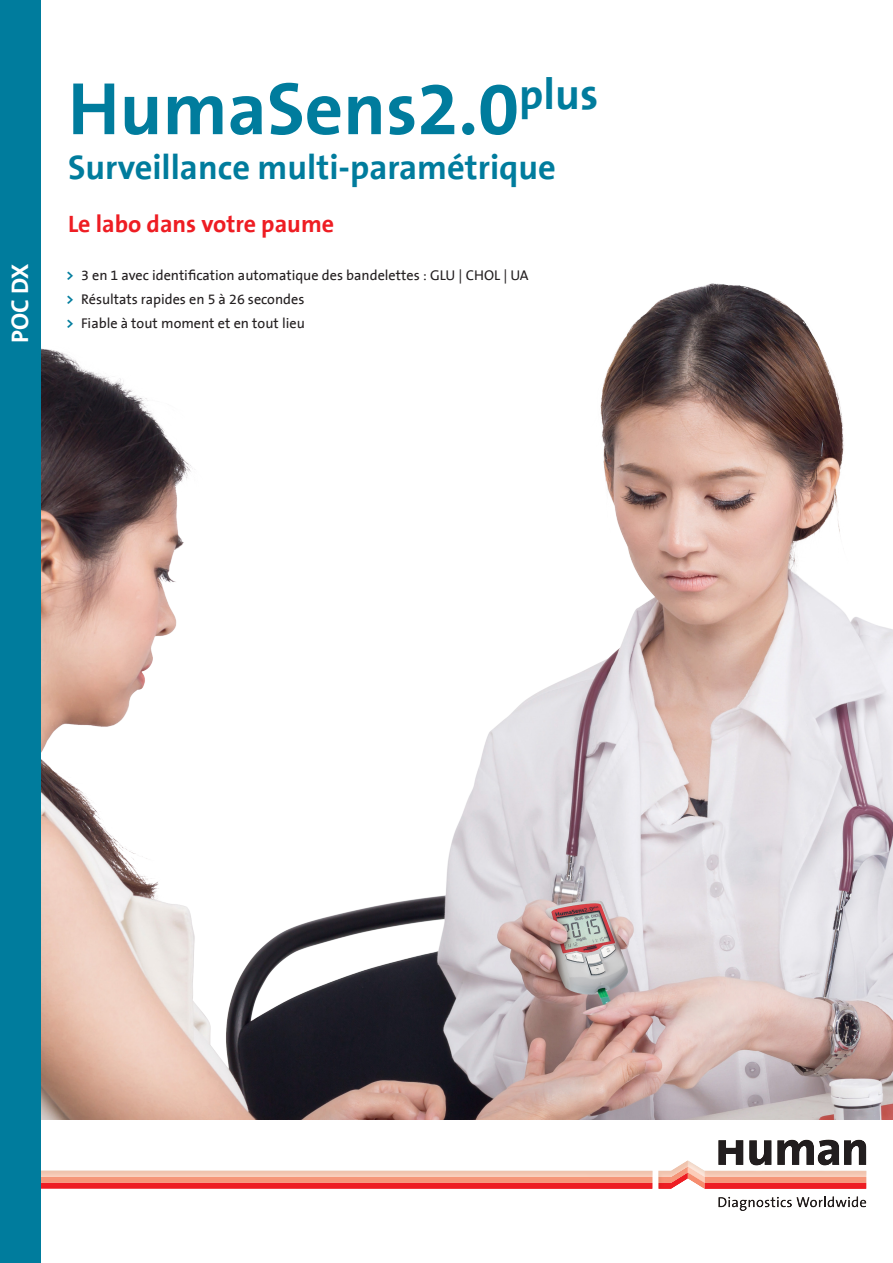
<style>
.page{position:relative;width:893px;height:1263px;background:#fff}
.page>*{position:absolute;margin:0;border:0;box-sizing:border-box;transform-origin:0 0}
.t1{font:700 75px "The Sans B7";color:#007c9d}
.t2{font:700 34.5px "The Sans B7";color:#007c9d}
.t3{font:700 24.3px "The Sans B7";color:#fff}
.t4{font:700 24px "The Sans B7";color:#ee1d23}
.t5{font:14.25px "The Sans B5 Plain";color:#231f20}
.s1{font-family:"The Sans B7";font-weight:700;color:#007c9d}
</style>
<div class="page">
<div style="left:0;top:1139px;width:868px;height:72px;background:#e6dccf;opacity:.5"></div>
<img style="left:40px;top:247px;width:853px;height:873px">
<div style="left:0;top:0;width:40px;height:1263px;background:#007c9d"></div>
<p class="t3" style="left:7px;top:343px;width:81px;rotate:-90deg">POC DX</p>
<p class="t1" style="left:68px;top:69px;width:532px">HumaSens2.0<sup>plus</sup></p>
<p class="t2" style="left:68px;top:149px;width:489px">Surveillance multi-paramétrique</p>
<p class="t4" style="left:68px;top:211px;width:268px">Le labo dans votre paume</p>
<p class="t5" style="left:66px;top:268px;width:464px"><span class="s1">&gt;</span> 3 en 1 avec identification automatique des bandelettes : GLU | CHOL | UA</p>
<p class="t5" style="left:66px;top:292px;width:240px"><span class="s1">&gt;</span> Résultats rapides en 5 à 26 secondes</p>
<p class="t5" style="left:66px;top:316px;width:240px"><span class="s1">&gt;</span> Fiable à tout moment et en tout lieu</p>
</div>
